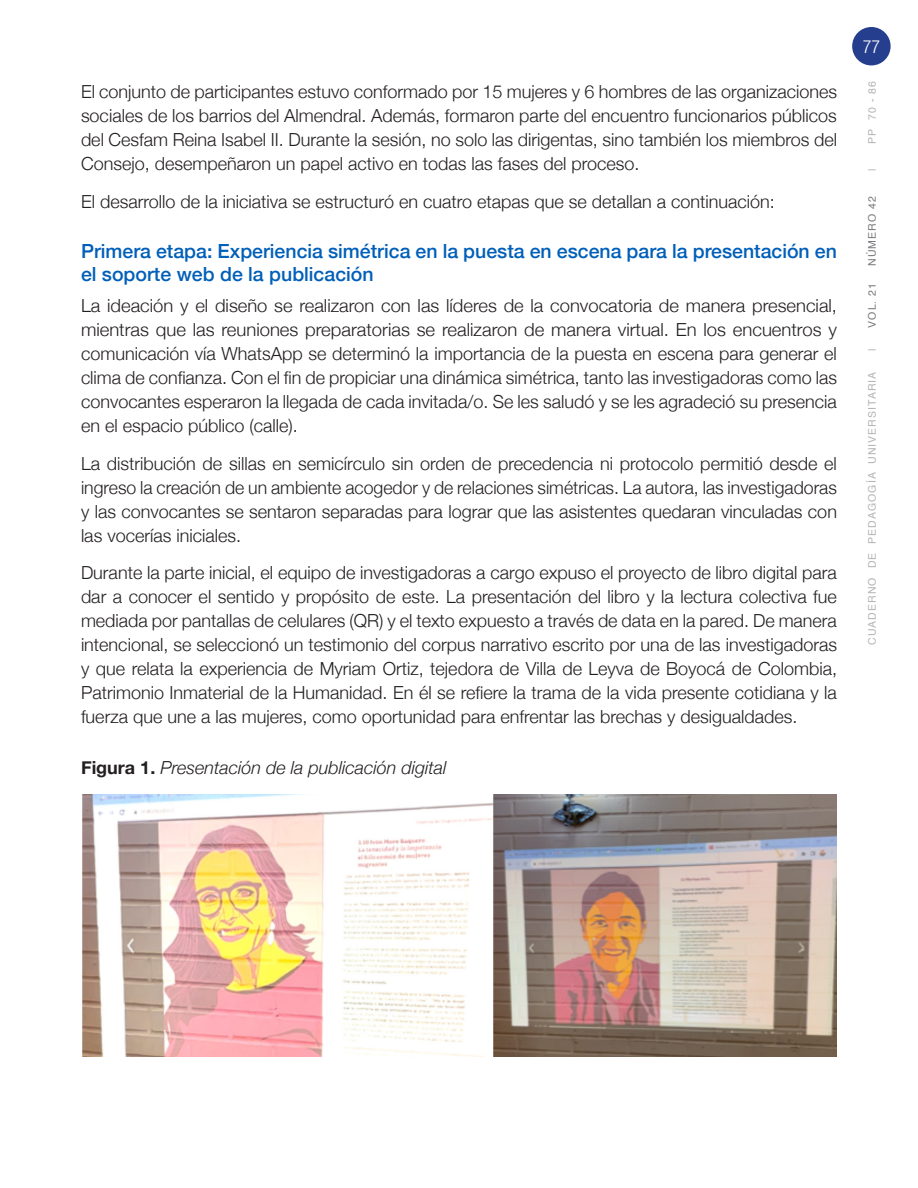
<style>
.page{position:relative;width:918px;height:1188px;background:#fff}
.page>*{position:absolute;margin:0;border:0;box-sizing:border-box;transform-origin:0 0}
.Raya_Negra{font:500 19.5px/23.2px "Helvetica Neue";color:#005fb9}
.Texto_Regular_Ajustado{font:300 18px/24px "Helvetica Neue";color:#231f20;text-align:justify}
.Texto_Regular_Ajustado-2{font:italic 300 18px "Helvetica Neue";color:#231f20}
.t1{font:300 condensed 18px "Helvetica Neue LT Com";color:#fff}
.t2{font:10.5px "Helvetica";letter-spacing:.1em;color:#b2b3b7}
.t3{font:10.5px "Helvetica";letter-spacing:.1em;color:#76787b}
.s1{font-weight:700;font-style:normal}
</style>
<div class="page">
<div style="left:852px;top:27px;width:39px;height:38px;background:#253f8e;border-radius:50%"></div>
<img style="left:82px;top:795px;width:755px;height:261px">
<p class="Texto_Regular_Ajustado" style="left:81px;top:79px;width:758px">El conjunto de participantes estuvo conformado por 15 mujeres y 6 hombres de las organizaciones sociales de los barrios del Almendral. Además, formaron parte del encuentro funcionarios públicos del Cesfam Reina Isabel II. Durante la sesión, no solo las dirigentas, sino también los miembros del Consejo, desempeñaron un papel activo en todas las fases del proceso.</p>
<p class="Texto_Regular_Ajustado" style="left:81px;top:188px;width:695px">El desarrollo de la iniciativa se estructuró en cuatro etapas que se detallan a continuación:</p>
<p class="Raya_Negra" style="left:81px;top:238px;width:757px">Primera etapa: Experiencia simétrica en la puesta en escena para la presentación en el soporte web de la publicación</p>
<p class="Texto_Regular_Ajustado" style="left:81px;top:292px;width:758px">La ideación y el diseño se realizaron con las líderes de la convocatoria de manera presencial, mientras que las reuniones preparatorias se realizaron de manera virtual. En los encuentros y comunicación vía WhatsApp se determinó la importancia de la puesta en escena para generar el clima de confianza. Con el fin de propiciar una dinámica simétrica, tanto las investigadoras como las convocantes esperaron la llegada de cada invitada/o. Se les saludó y se les agradeció su presencia en el espacio público (calle).</p>
<p class="Texto_Regular_Ajustado" style="left:81px;top:450px;width:758px">La distribución de sillas en semicírculo sin orden de precedencia ni protocolo permitió desde el ingreso la creación de un ambiente acogedor y de relaciones simétricas. La autora, las investigadoras y las convocantes se sentaron separadas para lograr que las asistentes quedaran vinculadas con las vocerías iniciales.</p>
<p class="Texto_Regular_Ajustado" style="left:81px;top:559px;width:758px">Durante la parte inicial, el equipo de investigadoras a cargo expuso el proyecto de libro digital para dar a conocer el sentido y propósito de este. La presentación del libro y la lectura colectiva fue mediada por pantallas de celulares (QR) y el texto expuesto a través de data en la pared. De manera intencional, se seleccionó un testimonio del corpus narrativo escrito por una de las investigadoras y que relata la experiencia de Myriam Ortiz, tejedora de Villa de Leyva de Boyocá de Colombia, Patrimonio Inmaterial de la Humanidad. En él se refiere la trama de la vida presente cotidiana y la fuerza que une a las mujeres, como oportunidad para enfrentar las brechas y desigualdades.</p>
<p class="Texto_Regular_Ajustado-2" style="left:81px;top:753px;width:367px"><span class="s1">Figura 1.</span> Presentación de la publicación digital</p>
<p class="t1" style="left:863px;top:36px;width:19px">77</p>
<p class="t2" style="left:864px;top:144px;width:64px;rotate:-90deg">PP 70 - 86</p>
<p class="t2" style="left:864px;top:171px;width:4px;rotate:-90deg">|</p>
<p class="t3" style="left:864px;top:266px;width:71px;rotate:-90deg">NÚMERO 42</p>
<p class="t3" style="left:864px;top:328px;width:46px;rotate:-90deg">VOL. 21</p>
<p class="t2" style="left:864px;top:351px;width:4px;rotate:-90deg">|</p>
<p class="t2" style="left:864px;top:645px;width:275px;rotate:-90deg">CUADERNO DE PEDAGOGÍA UNIVERSITARIA</p>
</div>
